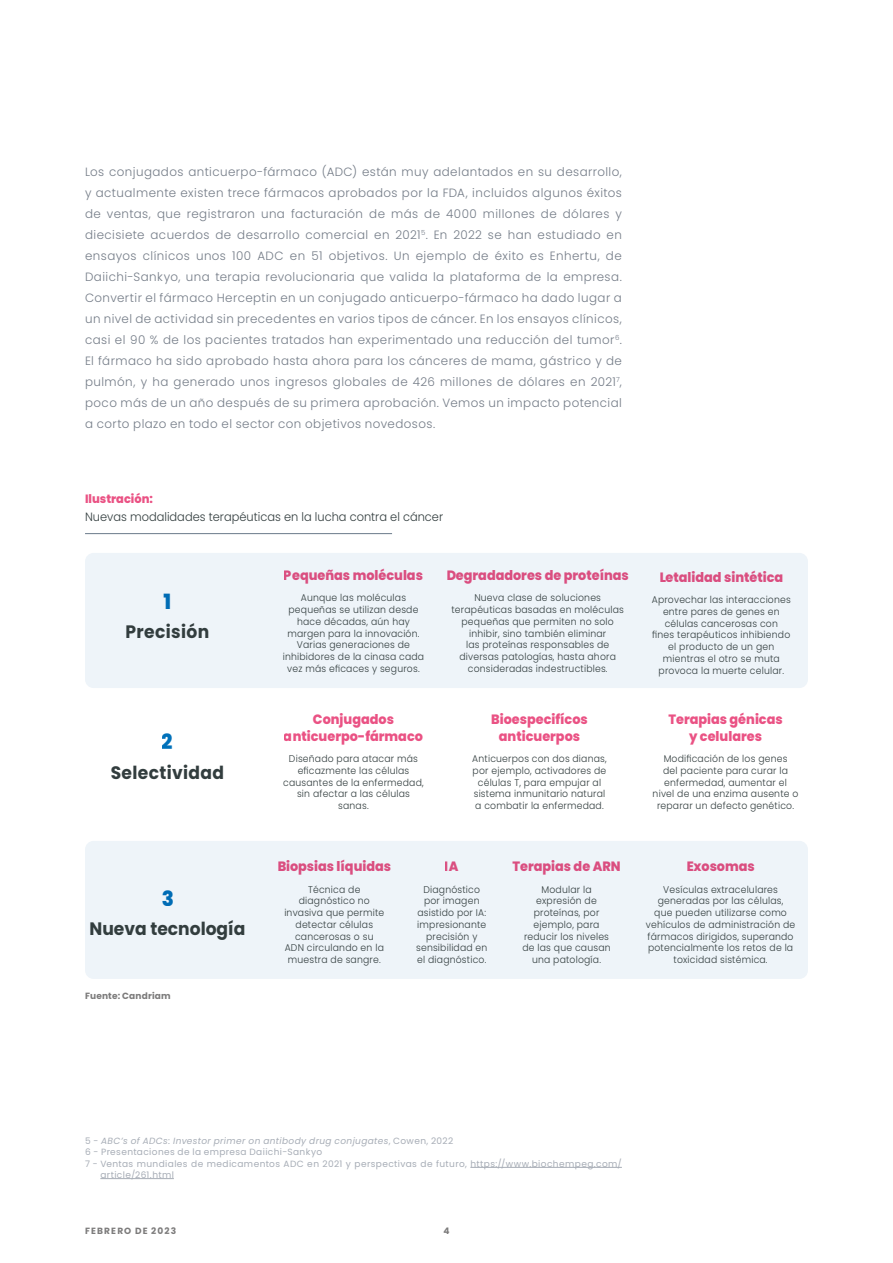
<style>
.page{position:relative;width:893px;height:1263px;background:#fff}
.page>*{position:absolute;margin:0;border:0;box-sizing:border-box;transform-origin:0 0}
.t1{font:800 21px "Poppins";color:#0071ba;scale:.95 1}
.t2{font:700 18px "Poppins";letter-spacing:.02em;color:#323d3e;scale:.95 1}
.t3{font:700 18px "Poppins";color:#323d3e;scale:.95 1}
.t4{font:800 13.5px/16.2px "Poppins";color:#ea5284;text-align:center;scale:.95 1}
.t5{font:300 12px/21px "Poppins";letter-spacing:.035em;color:#747c87;text-align:justify}
.t6{font:300 12px "Poppins";color:#323d3e;scale:.95 1}
.t7{font:800 12px "Poppins";color:#ea5284;scale:.95 1}
.t8{font:300 9.75px/11.7px "Poppins";letter-spacing:.02em;color:#323d3e;text-align:center;scale:.95 1}
.t9{font:9px "Poppins";letter-spacing:.045em;color:#a7adb6}
.t10{font:italic 9px "Poppins";letter-spacing:.04em;color:#a7adb6}
.t11{font:700 9px "Poppins";letter-spacing:.025em;color:#7c7b7b}
.t12{font:700 9px "Poppins";letter-spacing:.13em;color:#7c7b7b}
.s1{font-style:normal}
</style>
<div class="page">
<hr style="left:85px;top:533px;width:307px;height:1px;background:#6b7a8a">
<div style="left:85px;top:553px;width:723px;height:135px;background:#eef4f9;border-radius:9px"></div>
<div style="left:85px;top:841px;width:723px;height:138px;background:#eef4f9;border-radius:9px"></div>
<hr style="left:470px;top:1167px;width:152px;height:1px;background:#a7adb6">
<hr style="left:100px;top:1178px;width:74px;height:1px;background:#a7adb6">
<p class="t5" style="left:85px;top:161px;width:538px">Los conjugados anticuerpo-fármaco (ADC) están muy adelantados en su desarrollo, y actualmente existen trece fármacos aprobados por la FDA, incluidos algunos éxitos de ventas, que registraron una facturación de más de 4000 millones de dólares y diecisiete acuerdos de desarrollo comercial en 2021<sup>5</sup>. En 2022 se han estudiado en ensayos clínicos unos 100 ADC en 51 objetivos. Un ejemplo de éxito es Enhertu, de Daiichi-Sankyo, una terapia revolucionaria que valida la plataforma de la empresa.<br>Convertir el fármaco Herceptin en un conjugado anticuerpo-fármaco ha dado lugar a un nivel de actividad sin precedentes en varios tipos de cáncer. En los ensayos clínicos, casi el 90 % de los pacientes tratados han experimentado una reducción del tumor<sup>6</sup>.<br>El fármaco ha sido aprobado hasta ahora para los cánceres de mama, gástrico y de pulmón, y ha generado unos ingresos globales de 426 millones de dólares en 2021<sup>7</sup>, poco más de un año después de su primera aprobación. Vemos un impacto potencial a corto plazo en todo el sector con objetivos novedosos.</p>
<p class="t7" style="left:85px;top:491px;width:73px">Ilustración:</p>
<p class="t6" style="left:85px;top:509px;width:378px">Nuevas modalidades terapéuticas en la lucha contra el cáncer</p>
<h1 class="t1" style="left:164px;top:589px;width:10px">1</h1>
<h2 class="t2" style="left:126px;top:621px;width:90px">Precisión</h2>
<h1 class="t1" style="left:162px;top:730px;width:13px">2</h1>
<h2 class="t2" style="left:111px;top:762px;width:121px">Selectividad</h2>
<h3 class="t4" style="left:284px;top:567px;width:148px">Pequeñas moléculas</h3>
<p class="t8" style="left:283px;top:592px;width:150px">Aunque las moléculas pequeñas se utilizan desde hace décadas, aún hay margen para la innovación.<br>Varias generaciones de inhibidores de la cinasa cada vez más eficaces y seguros.</p>
<h3 class="t4" style="left:284px;top:711px;width:148px">Conjugados anticuerpo-fármaco</h3>
<p class="t8" style="left:283px;top:753px;width:149px">Diseñado para atacar más eficazmente las células causantes de la enfermedad, sin afectar a las células sanas.</p>
<h3 class="t4" style="left:446px;top:567px;width:194px">Degradadores de proteínas</h3>
<p class="t8" style="left:451px;top:592px;width:183px">Nueva clase de soluciones terapéuticas basadas en moléculas pequeñas que permiten no solo inhibir, sino también eliminar<br>las proteínas responsables de diversas patologías, hasta ahora consideradas indestructibles.</p>
<h3 class="t4" style="left:491px;top:711px;width:103px">Bioespecifícos anticuerpos</h3>
<p class="t8" style="left:472px;top:753px;width:143px">Anticuerpos con dos dianas, por ejemplo, activadores de células T, para empujar al sistema inmunitario natural a combatir la enfermedad.</p>
<h3 class="t4" style="left:659px;top:569px;width:132px">Letalidad sintética</h3>
<p class="t8" style="left:652px;top:594px;width:148px">Aprovechar las interacciones entre pares de genes en células cancerosas con<br>fines terapéuticos inhibiendo el producto de un gen mientras el otro se muta provoca la muerte celular.</p>
<h3 class="t4" style="left:668px;top:711px;width:122px">Terapias génicas y celulares</h3>
<p class="t8" style="left:653px;top:753px;width:155px">Modificación de los genes<br>del paciente para curar la enfermedad, aumentar el nivel de una enzima ausente o reparar un defecto genético.</p>
<h1 class="t1" style="left:161px;top:886px;width:14px">3</h1>
<h2 class="t3" style="left:90px;top:918px;width:165px">Nueva tecnología</h2>
<p class="t11" style="left:85px;top:991px;width:87px">Fuente: Candriam</p>
<h3 class="t4" style="left:277px;top:858px;width:121px">Biopsias líquidas</h3>
<p class="t8" style="left:284px;top:883px;width:107px">Técnica de diagnóstico no invasiva que permite detectar células cancerosas o su<br>ADN circulando en la muestra de sangre.</p>
<h3 class="t4" style="left:445px;top:858px;width:16px">IA</h3>
<p class="t8" style="left:416px;top:883px;width:76px">Diagnóstico por imagen asistido por IA: impresionante precisión y sensibilidad en el diagnóstico.</p>
<h3 class="t4" style="left:512px;top:858px;width:115px">Terapias de ARN</h3>
<p class="t8" style="left:522px;top:883px;width:94px">Modular la expresión de proteínas, por ejemplo, para reducir los niveles de las que causan una patología.</p>
<h3 class="t4" style="left:686px;top:858px;width:73px">Exosomas</h3>
<p class="t8" style="left:646px;top:883px;width:159px">Vesículas extracelulares generadas por las células,<br>que pueden utilizarse como vehículos de administración de fármacos dirigidos, superando potencialmente los retos de la toxicidad sistémica.</p>
<p class="t10" style="left:85px;top:1136px;width:370px"><span class="s1">5 -</span> ABC’s of ADCs: Investor primer on antibody drug conjugates<span class="s1">, Cowen, 2022</span></p>
<p class="t9" style="left:85px;top:1147px;width:239px">6 - Presentaciones de la empresa Daiichi-Sankyo</p>
<p class="t9" style="left:85px;top:1158px;width:538px">7 - Ventas mundiales de medicamentos ADC en 2021 y perspectivas de futuro, https://www.biochempeg.com/</p>
<p class="t9" style="left:100px;top:1169px;width:75px">article/261.html</p>
<p class="t12" style="left:85px;top:1225px;width:93px">FEBRERO DE 2023</p>
<p class="t11" style="left:443px;top:1225px;width:8px">4</p>
</div>
